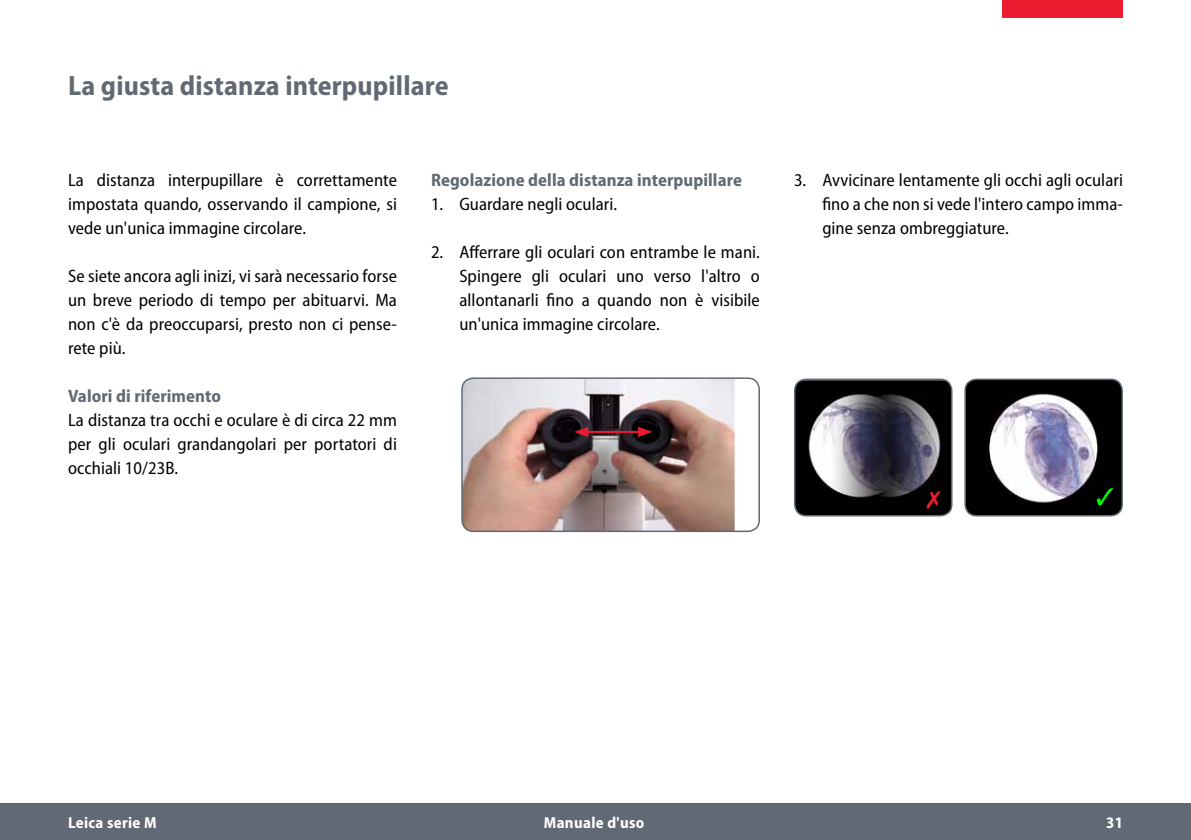
<style>
.page{position:relative;width:1191px;height:840px;background:#fff}
.page>*{position:absolute;margin:0;border:0;box-sizing:border-box;transform-origin:0 0}
.t1{font:700 semi-condensed 28px "Myriad Pro";letter-spacing:.005em;color:#616a74}
.t2{font:semi-condensed 18px/24px "Myriad Pro";letter-spacing:.005em;color:#000;text-align:justify}
.t3{font:700 semi-condensed 18px "Myriad Pro";letter-spacing:.005em;color:#616a74}
.t4{font:700 semi-condensed 16px "Myriad Pro";letter-spacing:.02em;color:#fff}
</style>
<div class="page">
<div style="left:0;top:803px;width:1191px;height:36px;background:#616a74"></div>
<div style="left:1002px;top:0;width:121px;height:17px;background:#ed1b2f"></div>
<img style="left:794px;top:381px;width:157px;height:134px">
<div style="left:794px;top:378px;width:158px;height:138px;border:2px solid #616a74;border-radius:11px"></div>
<img style="left:967px;top:381px;width:155px;height:134px">
<div style="left:964px;top:378px;width:159px;height:138px;border:2px solid #616a74;border-radius:11px"></div>
<img style="left:462px;top:380px;width:272px;height:151px">
<div style="left:461px;top:377px;width:299px;height:154px;border:2px solid #616a74;border-radius:11px"></div>
<hr style="left:585px;top:430px;width:56px;height:2px;background:#ed1b2f">
<svg style="left:574px;top:426px;width:14px;height:11px"></svg>
<svg style="left:638px;top:426px;width:14px;height:11px"></svg>
<svg style="left:926px;top:490px;width:14px;height:18px"></svg>
<svg style="left:1097px;top:487px;width:16px;height:18px"></svg>
<h1 class="t1" style="left:68px;top:70px;width:382px">La giusta distanza interpupillare</h1>
<p class="t2" style="left:68px;top:168px;width:330px">La distanza interpupillare è correttamente impostata quando, osservando il campione, si vede un'unica immagine circolare.</p>
<p class="t2" style="left:68px;top:264px;width:330px">Se siete ancora agli inizi, vi sarà necessario forse un breve periodo di tempo per abituarvi. Ma non c'è da preoccuparsi, presto non ci pense&shy;rete più.</p>
<p class="t3" style="left:68px;top:385px;width:154px">Valori di riferimento</p>
<p class="t2" style="left:68px;top:408px;width:330px">La distanza tra occhi e oculare è di circa 22 mm per gli oculari grandangolari per portatori di occhiali 10/23B.</p>
<p class="t3" style="left:431px;top:169px;width:312px">Regolazione della distanza interpupillare</p>
<p class="t2" style="left:431px;top:192px;width:188px">1. Guardare negli oculari.</p>
<p class="t2" style="left:459px;top:240px;width:302px;text-indent:-28px">2. Afferrare gli oculari con entrambe le mani.<br>Spingere gli oculari uno verso l'altro o allontanarli fino a quando non è visibile un'unica immagine circolare.</p>
<p class="t2" style="left:822px;top:168px;width:302px;text-indent:-28px">3. Avvicinare lentamente gli occhi agli oculari fino a che non si vede l'intero campo imma&shy;gine senza ombreggiature.</p>
<p class="t4" style="left:68px;top:813px;width:90px">Leica serie M</p>
<p class="t4" style="left:544px;top:813px;width:102px">Manuale d'uso</p>
<p class="t4" style="left:1106px;top:813px;width:18px">31</p>
</div>
